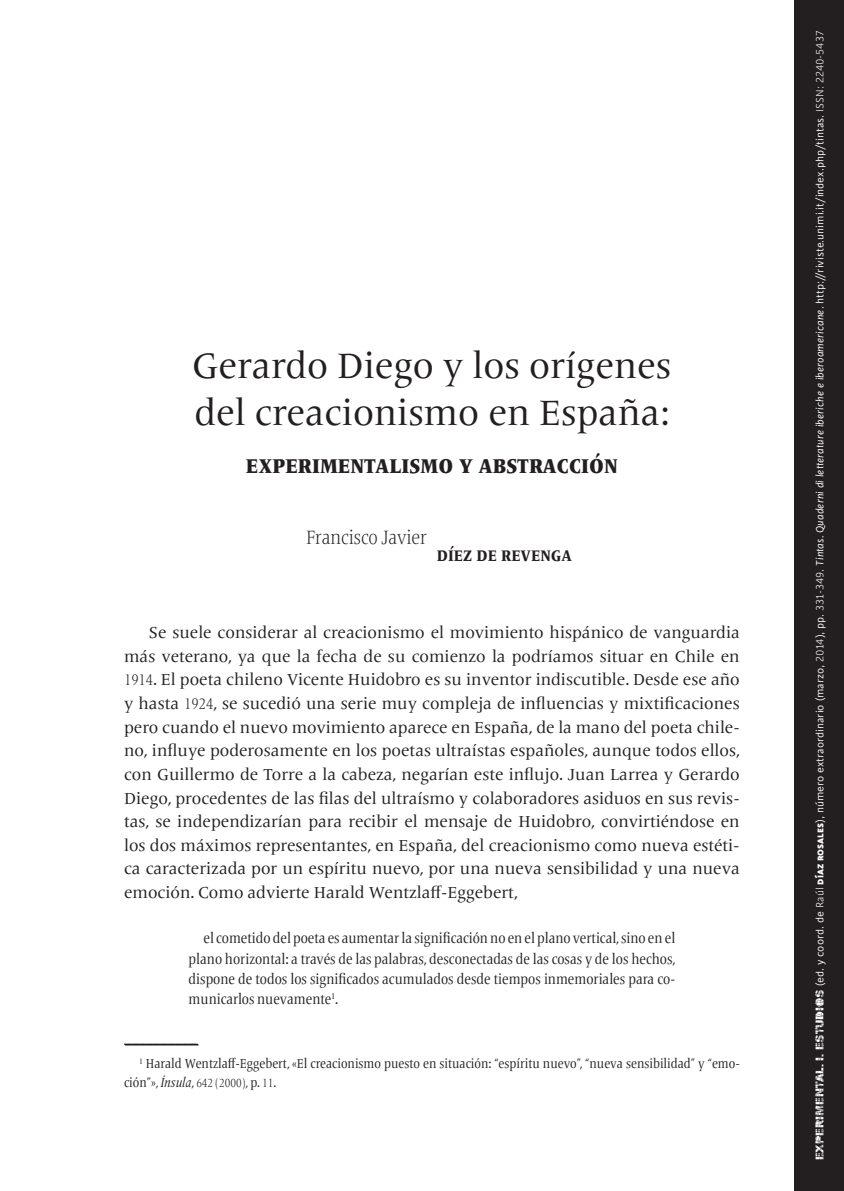
<style>
.page{position:relative;width:844px;height:1191px;background:#fff}
.page>*{position:absolute;margin:0;border:0;box-sizing:border-box;transform-origin:0 0}
.t1{font:36.75px/47.2px "Frutiger Serif LT Pro";color:#231f20}
.t2{font:26.25px "Frutiger Serif LT Pro Hvy Cn";color:#231f20}
.t3{font:300 condensed 20.12px "Frutiger Serif LT Pro";color:#231f20}
.t4{font:700 condensed 20.12px "Frutiger Serif LT Pro";color:#231f20}
.t5{font:16.62px/23.6px "Frutiger Serif LT Pro";color:#231f20;text-align:justify}
.t6{font:condensed 14.88px/20.1px "Frutiger Serif LT Pro";color:#231f20;text-align:justify}
.t7{font:condensed 13.65px/18.7px "Frutiger Serif LT Pro";color:#231f20}
.t8{font:11.72px "Cinta";color:#fff}
.s1{font-weight:300;font-stretch:condensed;font-size:15.75px;color:#1f1c21}
.s2{font-style:italic}
.s3{font-weight:300;font-size:12.25px;color:#1f1c21}
.s4{font-family:"F Neural";font-size:10.85px}
.s5{font-weight:300}
.s6{font-weight:800}
</style>
<div class="page">
<svg style="left:124px;top:1043px;width:75px;height:2px"></svg>
<div style="left:794px;top:0;width:49px;height:1191px;background:#231f20"></div>
<h1 class="t1" style="left:192px;top:342px;width:480px">Gerardo Diego y los orígenes del creacionismo en España:</h1>
<h2 class="t2" style="left:246px;top:448px;width:373px">experimentalismo y abstracción</h2>
<p class="t3" style="left:306px;top:525px;width:122px">Francisco Javier</p>
<p class="t4" style="left:436px;top:542px;width:137px">díez de revenga</p>
<p class="t5" style="left:124px;top:621px;width:617px;text-indent:25px">Se suele considerar al creacionismo el movimiento hispánico de vanguardia más veterano, ya que la fecha de su comienzo la podríamos situar en Chile en <span class="s1">1914</span>. El poeta chileno Vicente Huidobro es su inventor indiscutible. Desde ese año y hasta <span class="s1">1924</span>, se sucedió una serie muy compleja de influencias y mixtificaciones pero cuando el nuevo movimiento aparece en España, de la mano del poeta chile&shy;no, influye poderosamente en los poetas ultraístas españoles, aunque todos ellos, con Guillermo de Torre a la cabeza, negarían este influjo. Juan Larrea y Gerardo Diego, procedentes de las filas del ultraísmo y colaboradores asiduos en sus revis&shy;tas, se independizarían para recibir el mensaje de Huidobro, convirtiéndose en los dos máximos representantes, en España, del creacionismo como nueva estéti&shy;ca caracterizada por un espíritu nuevo, por una nueva sensibilidad y una nueva emoción. Como advierte Harald Wentzlaff-Eggebert,</p>
<p class="t6" style="left:189px;top:928px;width:488px;text-indent:15px">el cometido del poeta es aumentar la significación no en el plano vertical, sino en el plano horizontal: a través de las palabras, desconectadas de las cosas y de los hechos, dispone de todos los significados acumulados desde tiempos inmemoriales para co&shy;municarlos nuevamente<sup>1</sup>.</p>
<p class="t7" style="left:124px;top:1054px;width:617px;text-indent:15px"><sup>1</sup> Harald Wentzlaff-Eggebert, «El creacionismo puesto en situación: “espíritu nuevo”, “nueva sensibilidad” y “emo&shy;ción”», <span class="s2">Ínsula</span>, <span class="s3">642 (2000)</span>, p. <span class="s3">11</span>.</p>
<p class="t8" style="left:813px;top:1160px;width:1130px;rotate:-90deg"><span class="s4">experimental. I. estudios</span> (ed. y coord. de <span class="s5">Raúl</span> <span class="s6">díaz rosales</span>), número extraordinario (marzo, <span class="s5">2014</span>), pp. <span class="s5">331-349</span>. <span class="s2">Tintas. Quaderni di letterature iberiche e iberoamericane</span>. http://riviste.unimi.it/index.php/tintas. <span class="s5">ISSN: 2240-5437</span></p>
</div>
